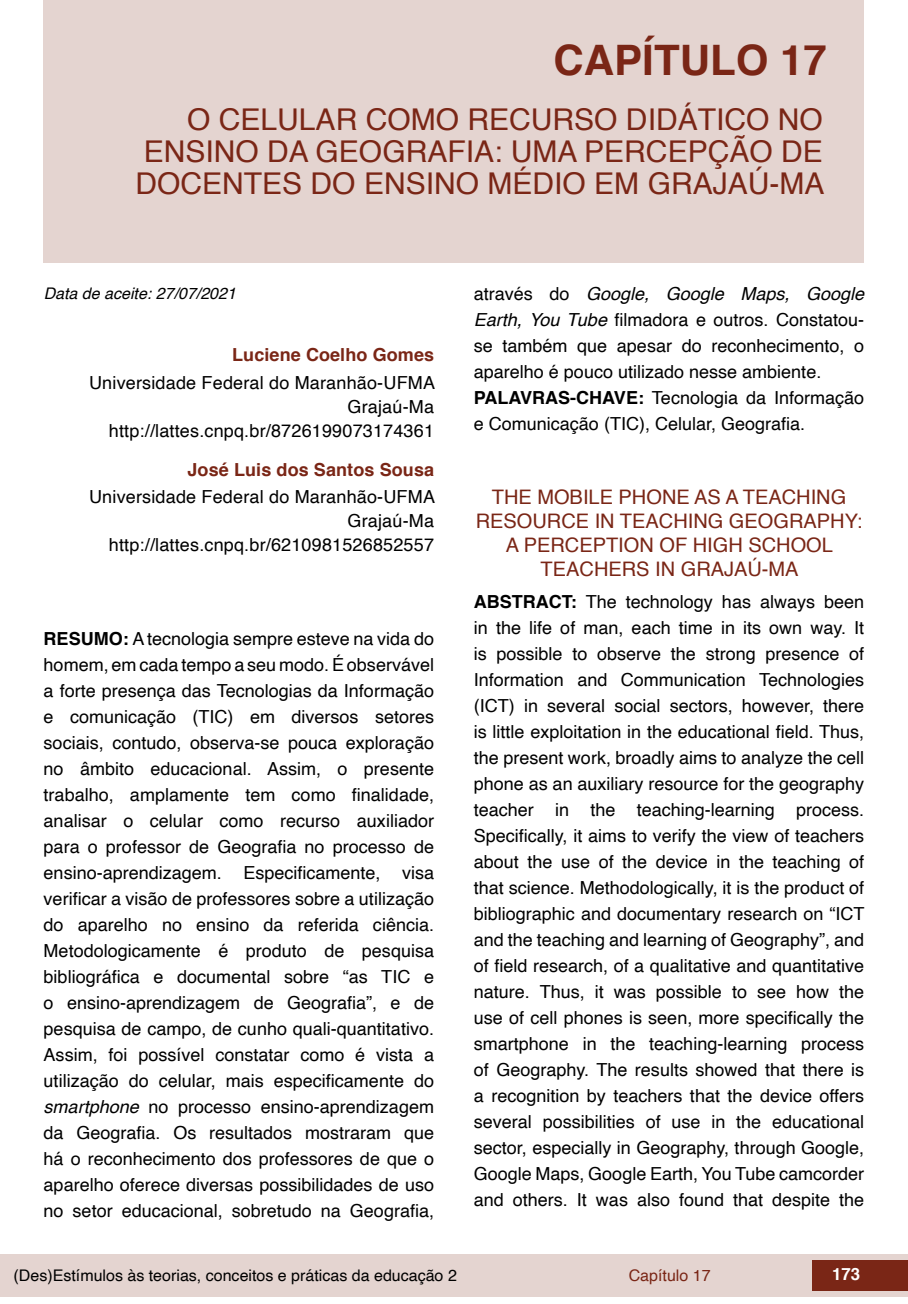
<style>
.page{position:relative;width:908px;height:1304px;background:#fff}
.page>*{position:absolute;margin:0;border:0;box-sizing:border-box;transform-origin:0 0}
.t1{font:700 42px "Helvetica";color:#7a2616}
.t2{font:30px/32px "Helvetica";color:#7a2616;text-align:justify}
.t3{font:20px/24px "Helvetica";color:#7a2616;text-align:center}
.t4{font:18px/26px "Helvetica";color:#000;text-align:right}
.t5{font:700 18px "Helvetica";letter-spacing:.005em;color:#7a2616}
.t6{font:700 16.8px "Helvetica";color:#fff}
.t7{font:16px "Helvetica";color:#000}
.t8{font:italic 16px "Helvetica";color:#000}
.t9{font:16px "Helvetica";color:#7a2616}
.s1{font-weight:700}
.s2{font-style:italic}
</style>
<div class="page">
<div style="left:0;top:1254px;width:906px;height:43px;background:#e4d4d0"></div>
<div style="left:812px;top:1261px;width:95px;height:30px;background:#7a2616"></div>
<div style="left:44px;top:0;width:819px;height:263px;background:#e4d4d0"></div>
<h1 class="t1" style="left:553px;top:26px;width:275px">CAPÍTULO 17</h1>
<h2 class="t2" style="left:135px;top:104px;width:690px;text-indent:52px">O CELULAR COMO RECURSO DIDÁTICO NO ENSINO DA GEOGRAFIA: UMA PERCEPÇÃO DE DOCENTES DO ENSINO MÉDIO EM GRAJAÚ-MA</h2>
<p class="t8" style="left:44px;top:280px;width:194px">Data de aceite: 27/07/2021</p>
<p class="t5" style="left:232px;top:341px;width:203px">Luciene Coelho Gomes</p>
<p class="t4" style="left:89px;top:371px;width:347px;line-height:24px">Universidade Federal do Maranhão-UFMA<br>Grajaú-Ma http://lattes.cnpq.br/8726199073174361</p>
<p class="t5" style="left:187px;top:455px;width:248px">José Luis dos Santos Sousa</p>
<p class="t4" style="left:89px;top:486px;width:347px;line-height:24px">Universidade Federal do Maranhão-UFMA<br>Grajaú-Ma http://lattes.cnpq.br/6210981526852557</p>
<p class="t4" style="left:44px;top:627px;width:392px;text-align:justify"><span class="s1">RESUMO:</span> A tecnologia sempre esteve na vida do homem, em cada tempo a seu modo. É observável a forte presença das Tecnologias da Informação e comunicação (TIC) em diversos setores sociais, contudo, observa-se pouca exploração no âmbito educacional. Assim, o presente trabalho, amplamente tem como finalidade, analisar o celular como recurso auxiliador para o professor de Geografia no processo de ensino-aprendizagem. Especificamente, visa verificar a visão de professores sobre a utilização do aparelho no ensino da referida ciência.<br>Metodologicamente é produto de pesquisa bibliográfica e documental sobre “as TIC e o ensino-aprendizagem de Geografia”, e de pesquisa de campo, de cunho quali-quantitativo.<br>Assim, foi possível constatar como é vista a utilização do celular, mais especificamente do <span class="s2">smartphone</span> no processo ensino-aprendizagem da Geografia. Os resultados mostraram que há o reconhecimento dos professores de que o aparelho oferece diversas possibilidades de uso no setor educacional, sobretudo na Geografia,</p>
<p class="t4" style="left:473px;top:281px;width:392px;text-align:left">através do <span class="s2">Google, Google Maps, Google Earth, You Tube</span> filmadora e outros. Constatou&shy;se também que apesar do reconhecimento, o aparelho é pouco utilizado nesse ambiente.<br><span class="s1">PALAVRAS-CHAVE:</span> Tecnologia da Informação e Comunicação (TIC), Celular, Geografia.</p>
<p class="t3" style="left:475px;top:486px;width:388px">THE MOBILE PHONE AS A TEACHING<br>RESOURCE IN TEACHING GEOGRAPHY:<br>A PERCEPTION OF HIGH SCHOOL<br>TEACHERS IN GRAJAÚ-MA</p>
<p class="t4" style="left:473px;top:589px;width:392px;text-align:justify"><span class="s1">ABSTRACT:</span> The technology has always been in the life of man, each time in its own way. It is possible to observe the strong presence of Information and Communication Technologies (ICT) in several social sectors, however, there is little exploitation in the educational field. Thus, the present work, broadly aims to analyze the cell phone as an auxiliary resource for the geography teacher in the teaching-learning process.<br>Specifically, it aims to verify the view of teachers about the use of the device in the teaching of that science. Methodologically, it is the product of bibliographic and documentary research on “ICT and the teaching and learning of Geography”, and of field research, of a qualitative and quantitative nature. Thus, it was possible to see how the use of cell phones is seen, more specifically the smartphone in the teaching-learning process of Geography. The results showed that there is a recognition by teachers that the device offers several possibilities of use in the educational sector, especially in Geography, through Google, Google Maps, Google Earth, You Tube camcorder and others. It was also found that despite the</p>
<p class="t7" style="left:14px;top:1263px;width:444px">(Des)Estímulos às teorias, conceitos e práticas da educação 2</p>
<p class="t9" style="left:628px;top:1263px;width:83px">Capítulo 17</p>
<p class="t6" style="left:831px;top:1261px;width:30px">173</p>
</div>
